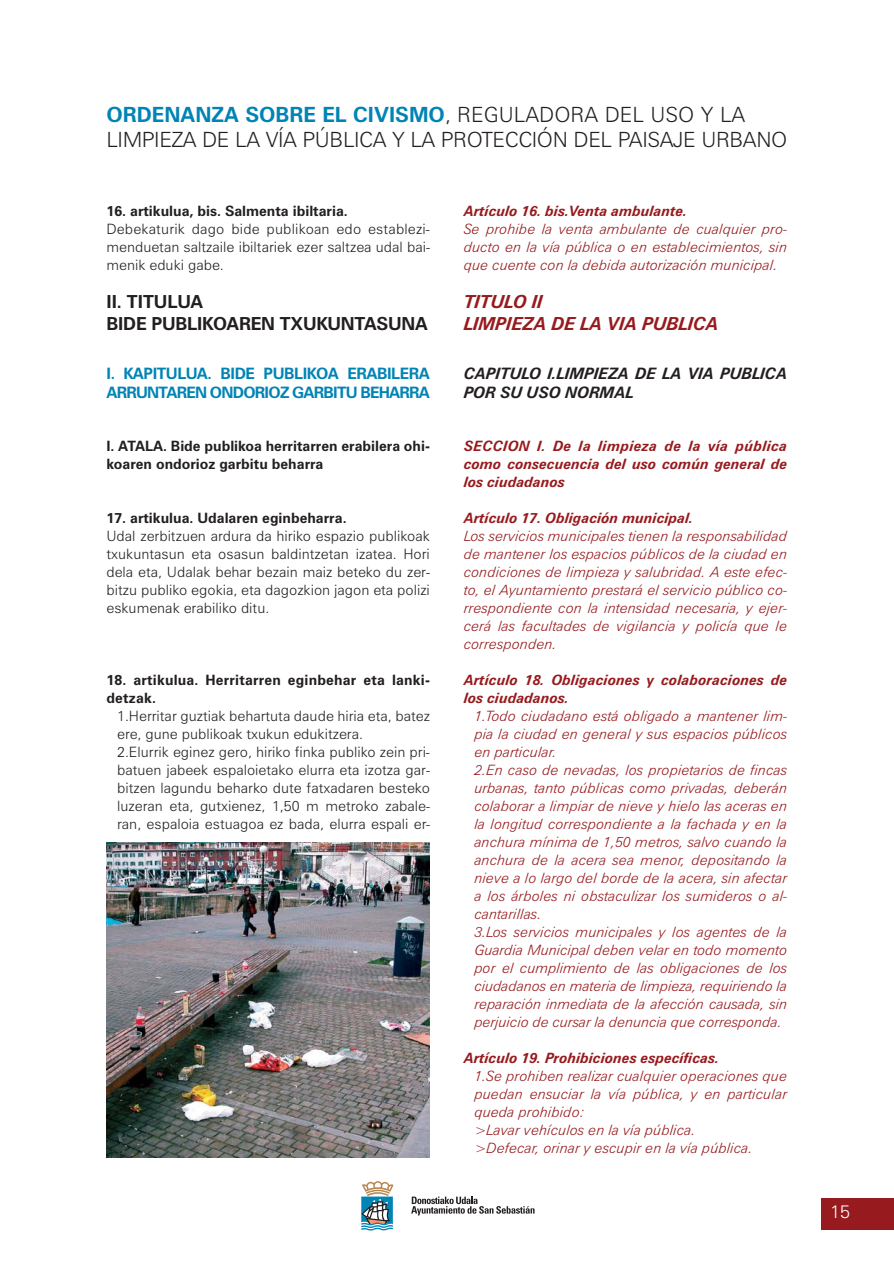
<style>
.page{position:relative;width:894px;height:1264px;background:#fff}
.page>*{position:absolute;margin:0;border:0;box-sizing:border-box;transform-origin:0 0}
.t1{font:300 21px/25.2px "Zurich BT";letter-spacing:-.02em;color:#231f20}
.t2{font:700 18px/21.6px "Zurich BT";letter-spacing:-.01em;color:#231f20}
.t3{font:italic 700 18px/21.6px "Zurich BT";color:#971b1e}
.t4{font:300 18px "Zurich BT";color:#fff}
.t5{font:700 15.75px/18.9px "Zurich BT";letter-spacing:-.045em;color:#0084b5}
.t6{font:italic 700 15.75px/18.9px "Zurich BT";color:#231f20}
.t7{font:italic 300 14.25px/18px "Zurich BT";color:#971b1e;text-align:justify}
.t8{font:300 14.25px/18px "Zurich BT";color:#231f20;text-align:justify}
.t9{font:italic 700 14.25px/18px "Zurich BT";color:#971b1e;text-align:justify}
.t10{font:700 14.25px/18px "Zurich BT";color:#231f20}
.s1{font-weight:700;color:#0084b5}
</style>
<div class="page">
<img style="left:106px;top:842px;width:787px;height:389px">
<h1 class="t1" style="left:106px;top:104px;width:682px"><span class="s1">ORDENANZA SOBRE EL CIVISMO</span>, REGULADORA DEL USO Y LA<br>LIMPIEZA DE LA VÍA PÚBLICA Y LA PROTECCIÓN DEL PAISAJE URBANO</h1>
<p class="t10" style="left:106px;top:203px;width:243px">16. artikulua, bis. Salmenta ibiltaria.</p>
<p class="t8" style="left:106px;top:222px;width:325px">Debekaturik dago bide publikoan edo establezi&shy;menduetan saltzaile ibiltariek ezer saltzea udal bai&shy;menik eduki gabe.</p>
<p class="t2" style="left:106px;top:292px;width:322px">II. TITULUA<br>BIDE PUBLIKOAREN TXUKUNTASUNA</p>
<p class="t5" style="left:106px;top:365px;width:325px">I. KAPITULUA. BIDE PUBLIKOA ERABILERA<br>ARRUNTAREN ONDORIOZ GARBITU BEHARRA</p>
<p class="t10" style="left:106px;top:437px;width:325px">I. ATALA. Bide publikoa herritarren erabilera ohi&shy;koaren ondorioz garbitu beharra</p>
<p class="t10" style="left:106px;top:509px;width:241px">17. artikulua. Udalaren eginbeharra.</p>
<p class="t8" style="left:106px;top:528px;width:325px">Udal zerbitzuen ardura da hiriko espazio publikoak txukuntasun eta osasun baldintzetan izatea. Hori dela eta, Udalak behar bezain maiz beteko du zer&shy;bitzu publiko egokia, eta dagozkion jagon eta polizi eskumenak erabiliko ditu.</p>
<p class="t10" style="left:106px;top:671px;width:325px">18. artikulua. Herritarren eginbehar eta lanki&shy;detzak.</p>
<p class="t8" style="left:117px;top:708px;width:314px;text-align:left">1.Herritar guztiak behartuta daude hiria eta, batez ere, gune publikoak txukun edukitzera.<br>2.Elurrik eginez gero, hiriko finka publiko zein pri&shy;batuen jabeek espaloietako elurra eta izotza gar&shy;bitzen lagundu beharko dute fatxadaren besteko luzeran eta, gutxienez, 1,50 m metroko zabale&shy;ran, espaloia estuagoa ez bada, elurra espali er-</p>
<p class="t9" style="left:464px;top:204px;width:225px">Artículo 16. bis.Venta ambulante.</p>
<p class="t7" style="left:464px;top:221px;width:325px">Se prohibe la venta ambulante de cualquier pro&shy;ducto en la vía pública o en establecimientos, sin que cuente con la debida autorización municipal.</p>
<p class="t3" style="left:464px;top:292px;width:256px">TITULO II<br>LIMPIEZA DE LA VIA PUBLICA</p>
<p class="t6" style="left:464px;top:365px;width:325px">CAPITULO I.LIMPIEZA DE LA VIA PUBLICA<br>POR SU USO NORMAL</p>
<p class="t9" style="left:464px;top:437px;width:325px">SECCION I. De la limpieza de la vía pública como consecuencia del uso común general de los ciudadanos</p>
<p class="t9" style="left:464px;top:509px;width:231px">Artículo 17. Obligación municipal.</p>
<p class="t7" style="left:464px;top:527px;width:325px">Los servicios municipales tienen la responsabilidad de mantener los espacios públicos de la ciudad en condiciones de limpieza y salubridad. A este efec&shy;to, el Ayuntamiento prestará el servicio público co&shy;rrespondiente con la intensidad necesaria, y ejer&shy;cerá las facultades de vigilancia y policía que le corresponden.</p>
<p class="t9" style="left:464px;top:672px;width:325px">Artículo 18. Obligaciones y colaboraciones de los ciudadanos.</p>
<p class="t7" style="left:474px;top:707px;width:314px;text-align:left">1.Todo ciudadano está obligado a mantener lim&shy;pia la ciudad en general y sus espacios públicos en particular.<br>2.En caso de nevadas, los propietarios de fincas urbanas, tanto públicas como privadas, deberán colaborar a limpiar de nieve y hielo las aceras en la longitud correspondiente a la fachada y en la anchura mínima de 1,50 metros, salvo cuando la anchura de la acera sea menor, depositando la nieve a lo largo del borde de la acera, sin afectar a los árboles ni obstaculizar los sumideros o al&shy;cantarillas.<br>3.Los servicios municipales y los agentes de la Guardia Municipal deben velar en todo momento por el cumplimiento de las obligaciones de los ciudadanos en materia de limpieza, requiriendo la reparación inmediata de la afección causada, sin perjuicio de cursar la denuncia que corresponda.</p>
<p class="t9" style="left:464px;top:1050px;width:257px">Artículo 19. Prohibiciones específicas.</p>
<p class="t7" style="left:474px;top:1067px;width:314px;text-align:left">1.Se prohiben realizar cualquier operaciones que puedan ensuciar la vía pública, y en particular queda prohibido:<br>&gt;Lavar vehículos en la vía pública.<br>&gt;Defecar, orinar y escupir en la vía pública.</p>
<p class="t4" style="left:829px;top:1205px;width:21px">15</p>
</div>
